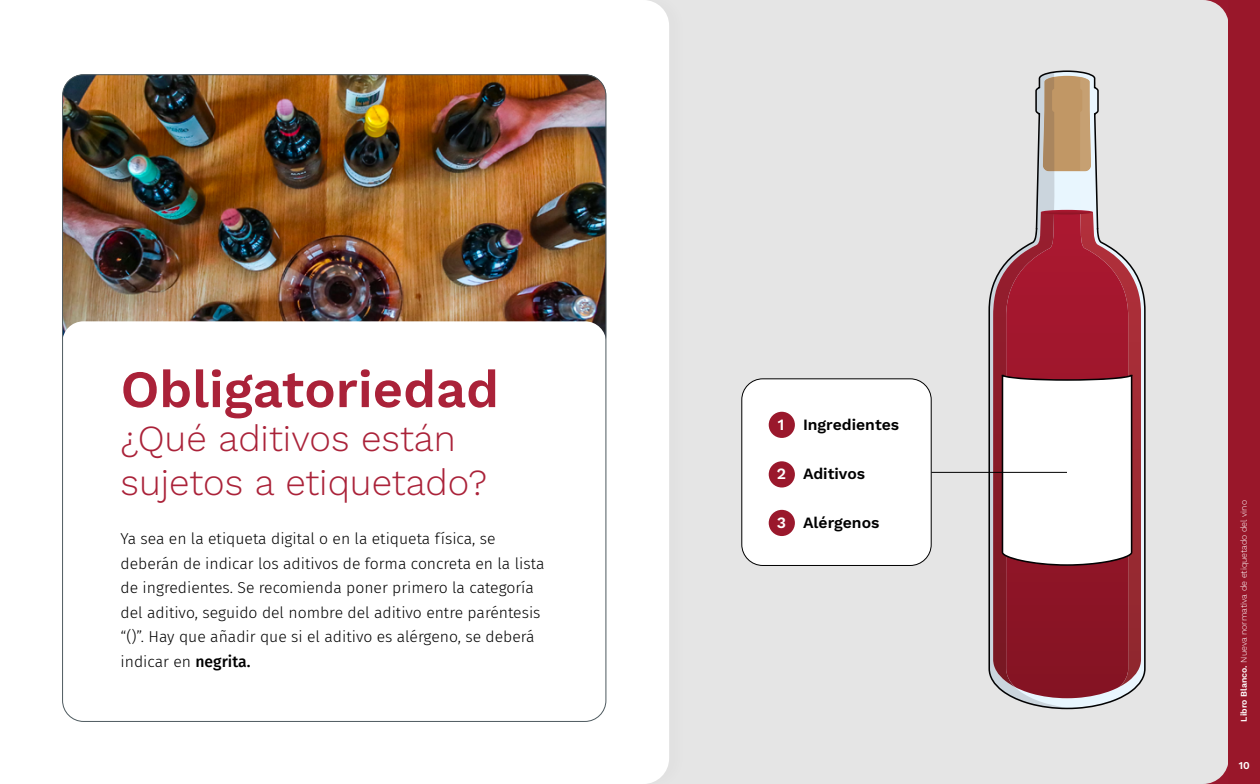
<style>
.page{position:relative;width:1260px;height:784px;background:#fff}
.page>*{position:absolute;margin:0;border:0;box-sizing:border-box;transform-origin:0 0}
.t1{font:600 52.5px "Work Sans";color:#aa2239}
.t2{font:300 36.75px/44.1px "Work Sans";color:#aa2239}
.t3{font:300 15.75px/24.5px "Fira Sans";color:#000}
.t4{font:600 15.75px "Work Sans";color:#000}
.t5{font:600 15.75px "Work Sans";color:#fff}
.t6{font:600 10.5px "Work Sans";color:#fff}
.t7{font:300 8.75px "Work Sans";color:#fff}
.s1{font-weight:500}
.s2{font-weight:600}
</style>
<div class="page">
<div style="left:630px;top:0;width:630px;height:784px;background:#e5e5e5"></div>
<div style="left:1229px;top:0;width:31px;height:784px;background:#99172a"></div>
<svg style="left:1205px;top:0;width:24px;height:26px"></svg>
<div style="left:742px;top:379px;width:189px;height:186px;background:#fff;border-radius:21px"></div>
<div style="left:742px;top:379px;width:189px;height:187px;border:1px solid #000;border-radius:21px"></div>
<div style="left:769px;top:412px;width:26px;height:26px;background:#9a182c;border-radius:50%"></div>
<div style="left:769px;top:461px;width:26px;height:26px;background:#9a182c;border-radius:50%"></div>
<div style="left:769px;top:510px;width:26px;height:26px;background:#9a182c;border-radius:50%"></div>
<svg style="left:1204px;top:758px;width:25px;height:26px"></svg>
<svg style="left:988px;top:70px;width:158px;height:639px"></svg>
<hr style="left:931px;top:472px;width:136px;height:1px;background:#000">
<img style="left:64px;top:76px;width:542px;height:256px">
<div style="left:62px;top:321px;width:544px;height:72px;background:#fff;border-radius:21px"></div>
<div style="left:617px;top:0;width:72px;height:784px;background:#e3e3e3"></div>
<div style="left:618px;top:0;width:51px;height:784px;background:#fff"></div>
<h1 class="t1" style="left:121px;top:349px;width:380px">Obligatoriedad</h1>
<h2 class="t2" style="left:121px;top:415px;width:368px">¿Qué aditivos están sujetos a etiquetado?</h2>
<p class="t3" style="left:121px;top:526px;width:425px">Ya sea en la etiqueta digital o en la etiqueta física, se deberán de indicar los aditivos de forma concreta en la lista de ingredientes. Se recomienda poner primero la categoría del aditivo, seguido del nombre del aditivo entre paréntesis “()”. Hay que añadir que si el aditivo es alérgeno, se deberá indicar en <span class="s1">negrita.</span></p>
<p class="t5" style="left:778px;top:413px;width:8px">1</p>
<p class="t5" style="left:777px;top:462px;width:11px">2</p>
<p class="t5" style="left:777px;top:511px;width:11px">3</p>
<p class="t4" style="left:803px;top:413px;width:98px">Ingredientes</p>
<p class="t4" style="left:803px;top:462px;width:64px">Aditivos</p>
<p class="t4" style="left:803px;top:511px;width:78px">Alérgenos</p>
<p class="t7" style="left:1237px;top:721px;width:223px;rotate:-90deg"><span class="s2">Libro Blanco.</span> Nueva normativa de etiquetado del vino</p>
<p class="t6" style="left:1239px;top:757px;width:13px">10</p>
</div>
